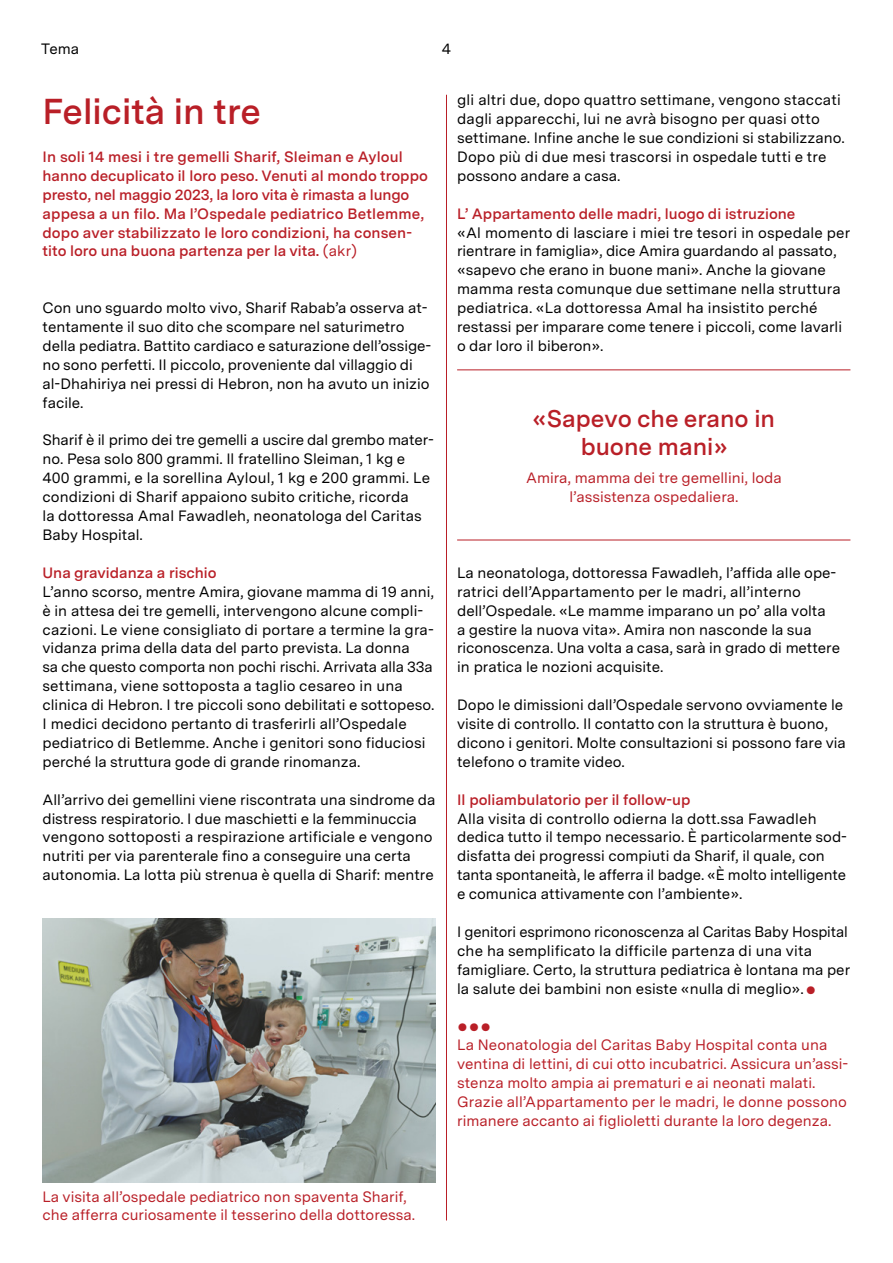
<style>
.page{position:relative;width:893px;height:1263px;background:#fff}
.page>*{position:absolute;margin:0;border:0;box-sizing:border-box;transform-origin:0 0}
.t1{font:600 36px "Messina Sans";color:#b91f27}
.t2{font:600 24px/28.3px "Messina Sans";color:#b91f27;text-align:center}
.t3{font:15px/18.9px "Messina Sans";color:#000}
.t4{font:15px/18.9px "Messina Sans";color:#b91f27}
.t5{font:600 15px/18.9px "Messina Sans";color:#b91f27}
.s1{font-weight:400}
.s2{font-family:"Ki Hi Button";color:#b91f27}
</style>
<div class="page">
<hr style="left:446px;top:95px;width:1px;height:1125px;background:#b91f27">
<img style="left:43px;top:918px;width:393px;height:265px">
<hr style="left:457px;top:369px;width:393px;height:1px;background:#b91f27">
<hr style="left:457px;top:540px;width:393px;height:1px;background:#b91f27">
<p class="t3" style="left:41px;top:39px;width:40px">Tema</p>
<p class="t3" style="left:442px;top:39px;width:11px">4</p>
<h1 class="t1" style="left:43px;top:86px;width:220px">Felicità in tre</h1>
<p class="t5" style="left:43px;top:147px;width:387px">In soli 14 mesi i tre gemelli Sharif, Sleiman e Ayloul hanno decuplicato il loro peso. Venuti al mondo troppo presto, nel maggio 2023, la loro vita è rimasta a lungo appesa a un filo. Ma l’Ospedale pediatrico Betlemme, dopo aver stabilizzato le loro condizioni, ha consen&shy;tito loro una buona partenza per la vita. <span class="s1">(akr)</span></p>
<p class="t3" style="left:43px;top:298px;width:390px">Con uno sguardo molto vivo, Sharif Rabab’a osserva at&shy;tentamente il suo dito che scompare nel saturimetro della pediatra. Battito cardiaco e saturazione dell’ossige&shy;no sono perfetti. Il piccolo, proveniente dal villaggio di al-Dhahiriya nei pressi di Hebron, non ha avuto un inizio facile.</p>
<p class="t3" style="left:43px;top:431px;width:393px">Sharif è il primo dei tre gemelli a uscire dal grembo mater&shy;no. Pesa solo 800 grammi. Il fratellino Sleiman, 1 kg e 400 grammi, e la sorellina Ayloul, 1 kg e 200 grammi. Le condizioni di Sharif appaiono subito critiche, ricorda<br>la dottoressa Amal Fawadleh, neonatologa del Caritas Baby Hospital.</p>
<p class="t5" style="left:43px;top:563px;width:176px">Una gravidanza a rischio</p>
<p class="t3" style="left:43px;top:582px;width:394px">L’anno scorso, mentre Amira, giovane mamma di 19 anni, è in attesa dei tre gemelli, intervengono alcune compli&shy;cazioni. Le viene consigliato di portare a termine la gra&shy;vidanza prima della data del parto prevista. La donna<br>sa che questo comporta non pochi rischi. Arrivata alla 33a settimana, viene sottoposta a taglio cesareo in una clinica di Hebron. I tre piccoli sono debilitati e sottopeso.<br>I medici decidono pertanto di trasferirli all’Ospedale pediatrico di Betlemme. Anche i genitori sono fiduciosi perché la struttura gode di grande rinomanza.</p>
<p class="t3" style="left:43px;top:790px;width:394px">All’arrivo dei gemellini viene riscontrata una sindrome da distress respiratorio. I due maschietti e la femminuccia vengono sottoposti a respirazione artificiale e vengono nutriti per via parenterale fino a conseguire una certa autonomia. La lotta più strenua è quella di Sharif: mentre</p>
<p class="t3" style="left:457px;top:90px;width:389px">gli altri due, dopo quattro settimane, vengono staccati dagli apparecchi, lui ne avrà bisogno per quasi otto settimane. Infine anche le sue condizioni si stabilizzano.<br>Dopo più di due mesi trascorsi in ospedale tutti e tre possono andare a casa.</p>
<p class="t5" style="left:457px;top:204px;width:340px">L’ Appartamento delle madri, luogo di istruzione</p>
<p class="t3" style="left:457px;top:223px;width:395px">«Al momento di lasciare i miei tre tesori in ospedale per rientrare in famiglia», dice Amira guardando al passato, «sapevo che erano in buone mani». Anche la giovane mamma resta comunque due settimane nella struttura pediatrica. «La dottoressa Amal ha insistito perché restassi per imparare come tenere i piccoli, come lavarli o dar loro il biberon».</p>
<h2 class="t2" style="left:532px;top:404px;width:244px">«Sapevo che erano in buone mani»</h2>
<p class="t4" style="left:526px;top:468px;width:257px;text-align:center">Amira, mamma dei tre gemellini, loda l’assistenza ospedaliera.</p>
<p class="t3" style="left:457px;top:563px;width:384px">La neonatologa, dottoressa Fawadleh, l’affida alle ope&shy;ratrici dell’Appartamento per le madri, all’interno dell’Ospedale. «Le mamme imparano un po’ alla volta<br>a gestire la nuova vita». Amira non nasconde la sua riconoscenza. Una volta a casa, sarà in grado di mettere in pratica le nozioni acquisite.</p>
<p class="t3" style="left:457px;top:695px;width:390px">Dopo le dimissioni dall’Ospedale servono ovviamente le visite di controllo. Il contatto con la struttura è buono, dicono i genitori. Molte consultazioni si possono fare via telefono o tramite video.</p>
<p class="t5" style="left:457px;top:790px;width:235px">Il poliambulatorio per il follow-up</p>
<p class="t3" style="left:457px;top:809px;width:391px">Alla visita di controllo odierna la dott.ssa Fawadleh dedica tutto il tempo necessario. È particolarmente sod&shy;disfatta dei progressi compiuti da Sharif, il quale, con tanta spontaneità, le afferra il badge. «È molto intelligente e comunica attivamente con l’ambiente».</p>
<p class="t3" style="left:457px;top:922px;width:395px">I genitori esprimono riconoscenza al Caritas Baby Hospital che ha semplificato la difficile partenza di una vita famigliare. Certo, la struttura pediatrica è lontana ma per la salute dei bambini non esiste «nulla di meglio».<span class="s2">•</span></p>
<p class="t4" style="left:457px;top:1035px;width:393px">La Neonatologia del Caritas Baby Hospital conta una ventina di lettini, di cui otto incubatrici. Assicura un’assi&shy;stenza molto ampia ai prematuri e ai neonati malati.<br>Grazie all’Appartamento per le madri, le donne possono rimanere accanto ai figlioletti durante la loro degenza.</p>
<p class="t4" style="left:43px;top:1187px;width:374px">La visita all’ospedale pediatrico non spaventa Sharif, che afferra curiosamente il tesserino della dottoressa.</p>
</div>
